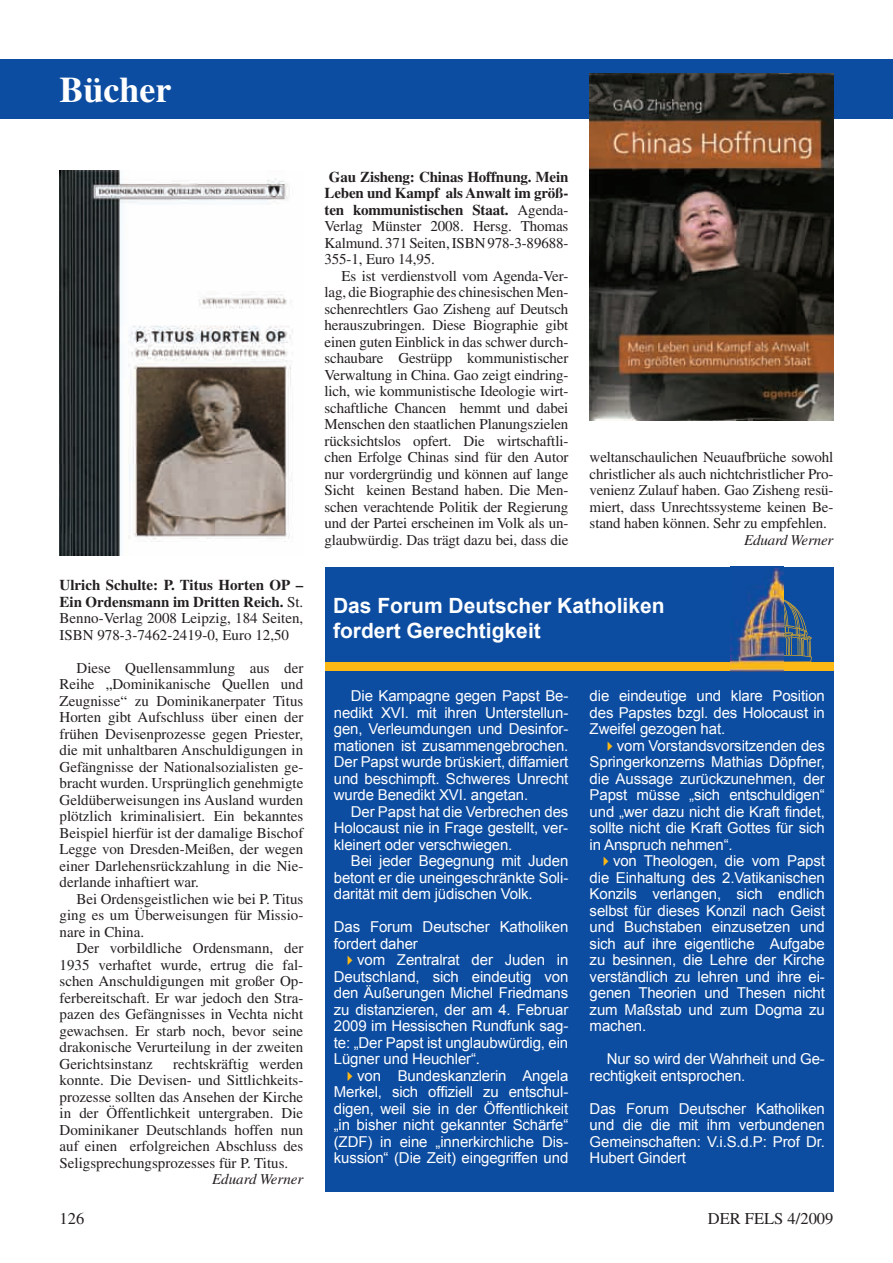
<style>
.page{position:relative;width:893px;height:1263px;background:#fff}
.page>*{position:absolute;margin:0;border:0;box-sizing:border-box;transform-origin:0 0}
.t1{font:700 36px "Times";color:#fff}
.t2{font:700 21px/25.2px "Arial";color:#fff}
.t3{font:16.5px "Times";color:#231f20}
.t4{font:15px/16.5px "Times";color:#231f20;text-align:justify}
.t5{font:15px/16.5px "Arial";letter-spacing:-.01em;color:#fff;text-align:justify}
.t6{font:italic 15px "Times";letter-spacing:-.01em;color:#231f20}
.s1{font-weight:700}
.s2{color:#fcb814}
</style>
<div class="page">
<div style="left:325px;top:567px;width:508px;height:624px;background:#0d4da1"></div>
<div style="left:0;top:60px;width:893px;height:59px;background:#0d4da1"></div>
<img style="left:590px;top:74px;width:244px;height:347px">
<img style="left:59px;top:170px;width:234px;height:385px">
<div style="left:325px;top:662px;width:508px;height:8px;background:#fcb814"></div>
<svg style="left:783px;top:592px;width:29px;height:71px"></svg>
<img style="left:731px;top:568px;width:52px;height:104px">
<h1 class="t1" style="left:60px;top:68px;width:113px">Bücher</h1>
<p class="t4" style="left:60px;top:577px;width:245px"><span class="s1">Ulrich Schulte: P. Titus Horten OP – Ein Ordensmann im Dritten Reich.</span> St.<br>Benno-Verlag 2008 Leipzig, 184 Seiten, ISBN 978-3-7462-2419-0, Euro 12,50</p>
<p class="t4" style="left:60px;top:659px;width:245px;text-indent:17px">Diese Quellensammlung aus der Reihe „Dominikanische Quellen und Zeugnisse“ zu Dominikanerpater Titus Horten gibt Aufschluss über einen der frühen Devisenprozesse gegen Priester, die mit unhaltbaren Anschuldigungen in Gefängnisse der Nationalsozialisten ge&shy;bracht wurden. Ursprünglich genehmigte Geldüberweisungen ins Ausland wurden plötzlich kriminalisiert. Ein bekanntes Beispiel hierfür ist der damalige Bischof Legge von Dresden-Meißen, der wegen einer Darlehensrückzahlung in die Nie&shy;derlande inhaftiert war.</p>
<p class="t4" style="left:60px;top:890px;width:245px;text-indent:17px">Bei Ordensgeistlichen wie bei P. Titus ging es um Überweisungen für Missio&shy;nare in China.</p>
<p class="t4" style="left:60px;top:940px;width:245px;text-indent:17px">Der vorbildliche Ordensmann, der 1935 verhaftet wurde, ertrug die fal&shy;schen Anschuldigungen mit großer Op&shy;ferbereitschaft. Er war jedoch den Stra&shy;pazen des Gefängnisses in Vechta nicht gewachsen. Er starb noch, bevor seine drakonische Verurteilung in der zweiten Gerichtsinstanz</p>
<p class="t4" style="left:60px;top:1055px;width:245px;text-indent:114px">rechtskräftig werden konnte. Die Devisen- und Sittlichkeits&shy;prozesse sollten das Ansehen der Kirche in der Öffentlichkeit untergraben. Die Dominikaner Deutschlands hoffen nun auf einen erfolgreichen Abschluss des Seligsprechungsprozesses für P. Titus.</p>
<p class="t6" style="left:212px;top:1171px;width:93px">Eduard Werner</p>
<p class="t4" style="left:325px;top:168px;width:245px"><span class="s1">Gau Zisheng: Chinas Hoffnung. Mein Leben und Kampf als Anwalt im größ&shy;ten kommunistischen Staat.</span> Agenda-Verlag Münster 2008. Hersg. Thomas Kalmund. 371 Seiten, ISBN 978-3-89688- 355-1, Euro 14,95.</p>
<p class="t4" style="left:325px;top:267px;width:245px;text-indent:17px">Es ist verdienstvoll vom Agenda-Ver&shy;lag, die Biographie des chinesischen Men&shy;schenrechtlers Gao Zisheng auf Deutsch herauszubringen. Diese Biographie gibt einen guten Einblick in das schwer durch&shy;schaubare Gestrüpp kommunistischer Verwaltung in China. Gao zeigt eindring&shy;lich, wie kommunistische Ideologie wirt&shy;schaftliche Chancen hemmt und dabei Menschen den staatlichen Planungszielen rücksichtslos opfert. Die wirtschaftli&shy;chen Erfolge Chinas sind für den Autor nur vordergründig und können auf lange Sicht keinen Bestand haben. Die Men&shy;schen verachtende Politik der Regierung und der Partei erscheinen im Volk als un&shy;glaubwürdig. Das trägt dazu bei, dass die</p>
<p class="t4" style="left:590px;top:449px;width:245px">weltanschaulichen Neuaufbrüche sowohl christlicher als auch nichtchristlicher Pro&shy;venienz Zulauf haben. Gao Zisheng resü&shy;miert, dass Unrechtssysteme keinen Be&shy;stand haben können. Sehr zu empfehlen.</p>
<p class="t6" style="left:744px;top:531px;width:91px">Eduard Werner</p>
<h2 class="t2" style="left:333px;top:594px;width:333px">Das Forum Deutscher Katholiken fordert Gerechtigkeit</h2>
<p class="t5" style="left:334px;top:688px;width:236px;text-indent:17px">Die Kampagne gegen Papst Be&shy;nedikt XVI. mit ihren Unterstellun&shy;gen, Verleumdungen und Desinfor&shy;mationen ist zusammengebrochen.<br>Der Papst wurde brüskiert, diffamiert und beschimpft. Schweres Unrecht wurde Benedikt XVI. angetan.</p>
<p class="t5" style="left:334px;top:803px;width:236px;text-indent:17px">Der Papst hat die Verbrechen des Holocaust nie in Frage gestellt, ver&shy;kleinert oder verschwiegen.</p>
<p class="t5" style="left:334px;top:853px;width:236px;text-indent:17px">Bei jeder Begegnung mit Juden betont er die uneingeschränkte Soli&shy;darität mit dem jüdischen Volk.</p>
<p class="t5" style="left:334px;top:919px;width:236px">Das Forum Deutscher Katholiken fordert daher</p>
<p class="t5" style="left:334px;top:952px;width:236px;text-indent:9px"><span class="s2">✔</span>vom Zentralrat der Juden in Deutschland, sich eindeutig von den Äußerungen Michel Friedmans zu distanzieren, der am 4. Februar 2009 im Hessischen Rundfunk sag&shy;te: „Der Papst ist unglaubwürdig, ein Lügner und Heuchler“.</p>
<p class="t5" style="left:334px;top:1067px;width:236px;text-align:center"><span class="s2">✔</span>von Bundeskanzlerin Angela Merkel, sich offiziell zu entschul&shy;digen, weil sie in der Öffentlichkeit „in bisher nicht gekannter Schärfe“ (ZDF) in eine „innerkirchliche Dis&shy;kussion“ (Die Zeit) eingegriffen und</p>
<p class="t5" style="left:590px;top:688px;width:237px">die eindeutige und klare Position des Papstes bzgl. des Holocaust in Zweifel gezogen hat.</p>
<p class="t5" style="left:590px;top:737px;width:237px;text-indent:12px"><span class="s2">✔</span>vom Vorstandsvorsitzenden des Springerkonzerns Mathias Döpfner, die Aussage zurückzunehmen, der Papst müsse „sich entschuldigen“ und „wer dazu nicht die Kraft findet, sollte nicht die Kraft Gottes für sich in Anspruch nehmen“.</p>
<p class="t5" style="left:590px;top:853px;width:237px;text-indent:9px"><span class="s2">✔</span>von Theologen, die vom Papst die Einhaltung des 2.Vatikanischen Konzils verlangen, sich endlich selbst für dieses Konzil nach Geist und Buchstaben einzusetzen und sich auf ihre eigentliche Aufgabe zu besinnen, die Lehre der Kirche verständlich zu lehren und ihre ei&shy;genen Theorien und Thesen nicht zum Maßstab und zum Dogma zu machen.</p>
<p class="t5" style="left:590px;top:1051px;width:237px;text-indent:17px">Nur so wird der Wahrheit und Ge&shy;rechtigkeit entsprochen.</p>
<p class="t5" style="left:590px;top:1100px;width:237px">Das Forum Deutscher Katholiken und die die mit ihm verbundenen Gemeinschaften: V.i.S.d.P: Prof Dr.<br>Hubert Gindert</p>
<p class="t3" style="left:60px;top:1209px;width:26px">126</p>
<p class="t3" style="left:708px;top:1209px;width:127px">DER FELS 4/2009</p>
</div>
